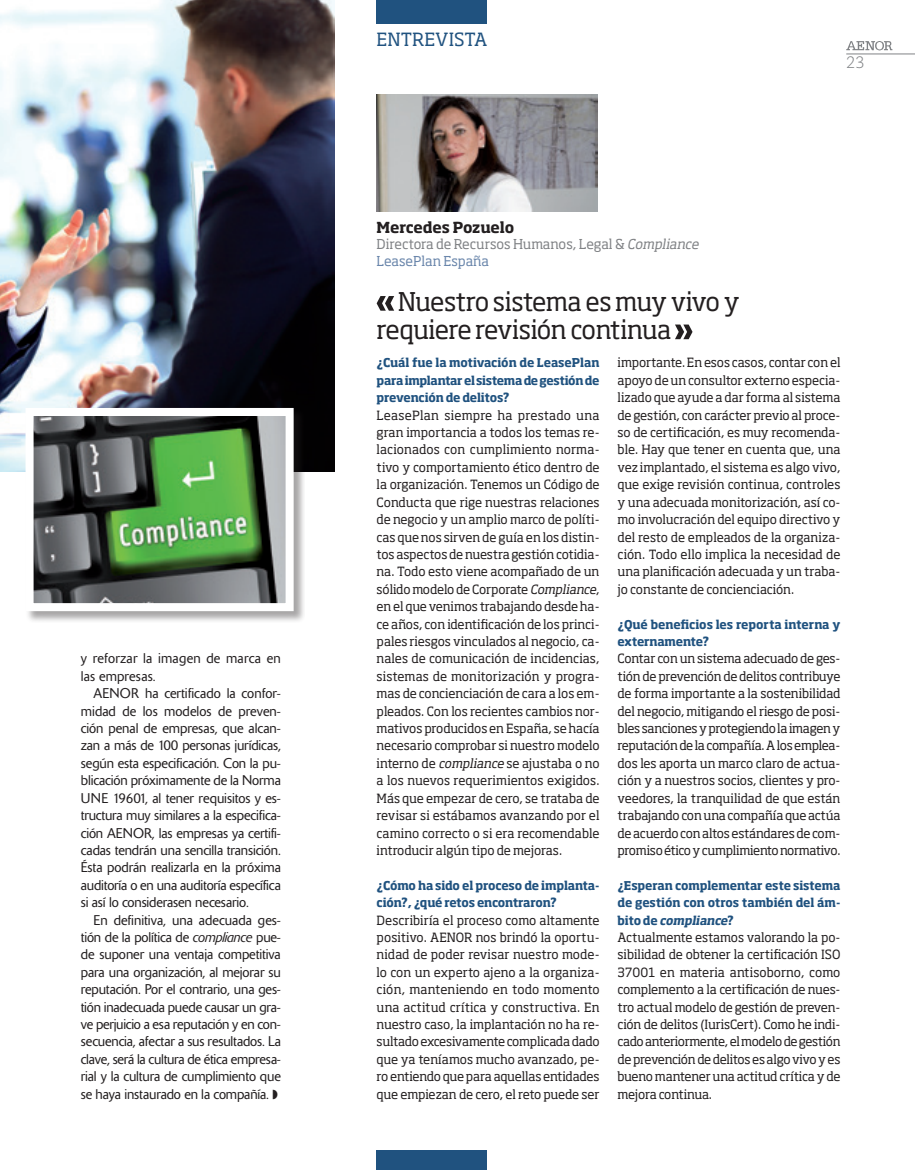
<style>
.page{position:relative;width:915px;height:1170px;background:#fff}
.page>*{position:absolute;margin:0;border:0;box-sizing:border-box;transform-origin:0 0}
._10_TITULO_ENTREVIST{font:25.5px/28.5px "Soho Std";letter-spacing:-.04em;color:#231f20}
.t1{font:18px "Soho Std";color:#20527f}
.t2{font:300 16.5px "Caecilia LT Std";color:#808285}
._08_NOMBRE_ENTREVIST{font:700 15px "Soho Std";letter-spacing:-.015em;color:#231f20}
._04_TEXTO_CORRIDO{font:300 13.95px/17.4px "Delta";letter-spacing:-.01em;color:#231f20;text-align:justify}
._04_TEXTO_CORRIDO-2{font:300 13.95px/17.4px "Delta";letter-spacing:.015em;color:#231f20}
._09_CARGO_ENTREVISTA{font:13.5px/16.5px "Soho Std";letter-spacing:-.01em;color:#808285}
._12_RESPUESTA_ENTREV{font:12.6px/17.4px "Soho Std";letter-spacing:-.02em;color:#231f20;text-align:justify}
._11_PREGUNTA_ENTREVI{font:700 12px/17.4px "Soho Std";letter-spacing:-.02em;color:#20527f;text-align:justify;scale:.96 1}
.s1{font-style:italic}
.s2{color:#6a86ab}
</style>
<div class="page">
<hr style="left:846px;top:54px;width:68px;height:1px;background:#808285">
<svg style="left:846px;top:41px;width:46px;height:10px"></svg>
<img style="left:0;top:0;width:334px;height:472px">
<div style="left:376px;top:1150px;width:111px;height:19px;background:#20527f"></div>
<div style="left:376px;top:0;width:111px;height:24px;background:#20527f"></div>
<img style="left:376px;top:94px;width:221px;height:117px">
<svg style="left:376px;top:296px;width:18px;height:15px"></svg>
<svg style="left:675px;top:324px;width:17px;height:15px"></svg>
<div style="left:25px;top:407px;width:280px;height:215px;background:#231f20;opacity:.4"></div>
<img style="left:35px;top:417px;width:249px;height:185px">
<div style="left:26px;top:408px;width:267px;height:203px;border:8px solid #fff"></div>
<p class="_04_TEXTO_CORRIDO-2" style="left:81px;top:650px;width:201px">y reforzar la imagen de marca en las empresas.</p>
<p class="_04_TEXTO_CORRIDO" style="left:81px;top:684px;width:201px;text-indent:13px">AENOR ha certificado la confor&shy;midad de los modelos de preven&shy;ción penal de empresas, que alcan&shy;zan a más de 100 personas jurídicas, según esta especificación. Con la pu&shy;blicación próximamente de la Norma UNE 19601, al tener requisitos y es&shy;tructura muy similares a la especifica&shy;ción AENOR, las empresas ya certifi&shy;cadas tendrán una sencilla transición.<br>Ésta podrán realizarla en la próxima auditoría o en una auditoría específica si así lo considerasen necesario.</p>
<p class="_04_TEXTO_CORRIDO" style="left:81px;top:911px;width:201px;text-indent:13px">En definitiva, una adecuada ges&shy;tión de la política de <span class="s1">compliance</span> pue&shy;de suponer una ventaja competitiva para una organización, al mejorar su reputación. Por el contrario, una ges&shy;tión inadecuada puede causar un gra&shy;ve perjuicio a esa reputación y en con&shy;secuencia, afectar a sus resultados. La clave, será la cultura de ética empresa&shy;rial y la cultura de cumplimiento que se haya instaurado en la compañía. ◗</p>
<p class="t1" style="left:376px;top:28px;width:112px">ENTREVISTA</p>
<p class="_08_NOMBRE_ENTREVIST" style="left:376px;top:217px;width:139px">Mercedes Pozuelo</p>
<p class="_09_CARGO_ENTREVISTA" style="left:376px;top:236px;width:326px">Directora de Recursos Humanos, Legal &amp; <span class="s1">Compliance<br></span><span class="s2">LeasePlan España</span></p>
<p class="_10_TITULO_ENTREVIST" style="left:376px;top:287px;width:364px;text-indent:21px">Nuestro sistema es muy vivo y requiere revisión continua</p>
<h3 class="t2" style="left:846px;top:53px;width:20px">23</h3>
<p class="_11_PREGUNTA_ENTREVI" style="left:376px;top:354px;width:234px">¿Cuál fue la motivación de LeasePlan para implantar el sistema de gestión de prevención de delitos?</p>
<p class="_12_RESPUESTA_ENTREV" style="left:376px;top:406px;width:224px">LeasePlan siempre ha prestado una gran importancia a todos los temas re&shy;lacionados con cumplimiento norma&shy;tivo y comportamiento ético dentro de la organización. Tenemos un Código de Conducta que rige nuestras relaciones de negocio y un amplio marco de políti&shy;cas que nos sirven de guía en los distin&shy;tos aspectos de nuestra gestión cotidia&shy;na. Todo esto viene acompañado de un sólido modelo de Corporate <span class="s1">Compliance</span>, en el que venimos trabajando desde ha&shy;ce años, con identificación de los princi&shy;pales riesgos vinculados al negocio, ca&shy;nales de comunicación de incidencias, sistemas de monitorización y progra&shy;mas de concienciación de cara a los em&shy;pleados. Con los recientes cambios nor&shy;mativos producidos en España, se hacía necesario comprobar si nuestro modelo interno de <span class="s1">compliance</span> se ajustaba o no a los nuevos requerimientos exigidos.<br>Más que empezar de cero, se trataba de revisar si estábamos avanzando por el camino correcto o si era recomendable introducir algún tipo de mejoras.</p>
<p class="_11_PREGUNTA_ENTREVI" style="left:376px;top:876px;width:234px">¿Cómo ha sido el proceso de implanta&shy;ción?, ¿qué retos encontraron?</p>
<p class="_12_RESPUESTA_ENTREV" style="left:376px;top:911px;width:224px">Describiría el proceso como altamente positivo. AENOR nos brindó la oportu&shy;nidad de poder revisar nuestro mode&shy;lo con un experto ajeno a la organiza&shy;ción, manteniendo en todo momento una actitud crítica y constructiva. En nuestro caso, la implantación no ha re&shy;sultado excesivamente complicada dado que ya teníamos mucho avanzado, pe&shy;ro entiendo que para aquellas entidades que empiezan de cero, el reto puede ser</p>
<p class="_12_RESPUESTA_ENTREV" style="left:617px;top:354px;width:224px">importante. En esos casos, contar con el apoyo de un consultor externo especia&shy;lizado que ayude a dar forma al sistema de gestión, con carácter previo al proce&shy;so de certificación, es muy recomenda&shy;ble. Hay que tener en cuenta que, una vez implantado, el sistema es algo vivo, que exige revisión continua, controles y una adecuada monitorización, así co&shy;mo involucración del equipo directivo y del resto de empleados de la organiza&shy;ción. Todo ello implica la necesidad de una planificación adecuada y un traba&shy;jo constante de concienciación.</p>
<p class="_11_PREGUNTA_ENTREVI" style="left:617px;top:615px;width:233px">¿Qué beneficios les reporta interna y externamente?</p>
<p class="_12_RESPUESTA_ENTREV" style="left:617px;top:650px;width:224px">Contar con un sistema adecuado de ges&shy;tión de prevención de delitos contribuye de forma importante a la sostenibilidad del negocio, mitigando el riesgo de posi&shy;bles sanciones y protegiendo la imagen y reputación de la compañía. A los emplea&shy;dos les aporta un marco claro de actua&shy;ción y a nuestros socios, clientes y pro&shy;veedores, la tranquilidad de que están trabajando con una compañía que actúa de acuerdo con altos estándares de com&shy;promiso ético y cumplimiento normativo.</p>
<p class="_11_PREGUNTA_ENTREVI" style="left:617px;top:876px;width:234px">¿Esperan complementar este sistema de gestión con otros también del ám&shy;b i t o d e <span class="s1">compliance</span>?</p>
<p class="_12_RESPUESTA_ENTREV" style="left:617px;top:928px;width:224px">Actualmente estamos valorando la po&shy;sibilidad de obtener la certificación ISO 37001 en materia antisoborno, como complemento a la certificación de nues&shy;tro actual modelo de gestión de preven&shy;ción de delitos (IurisCert). Como he indi&shy;cado anteriormente, el modelo de gestión de prevención de delitos es algo vivo y es bueno mantener una actitud crítica y de mejora continua.</p>
</div>
